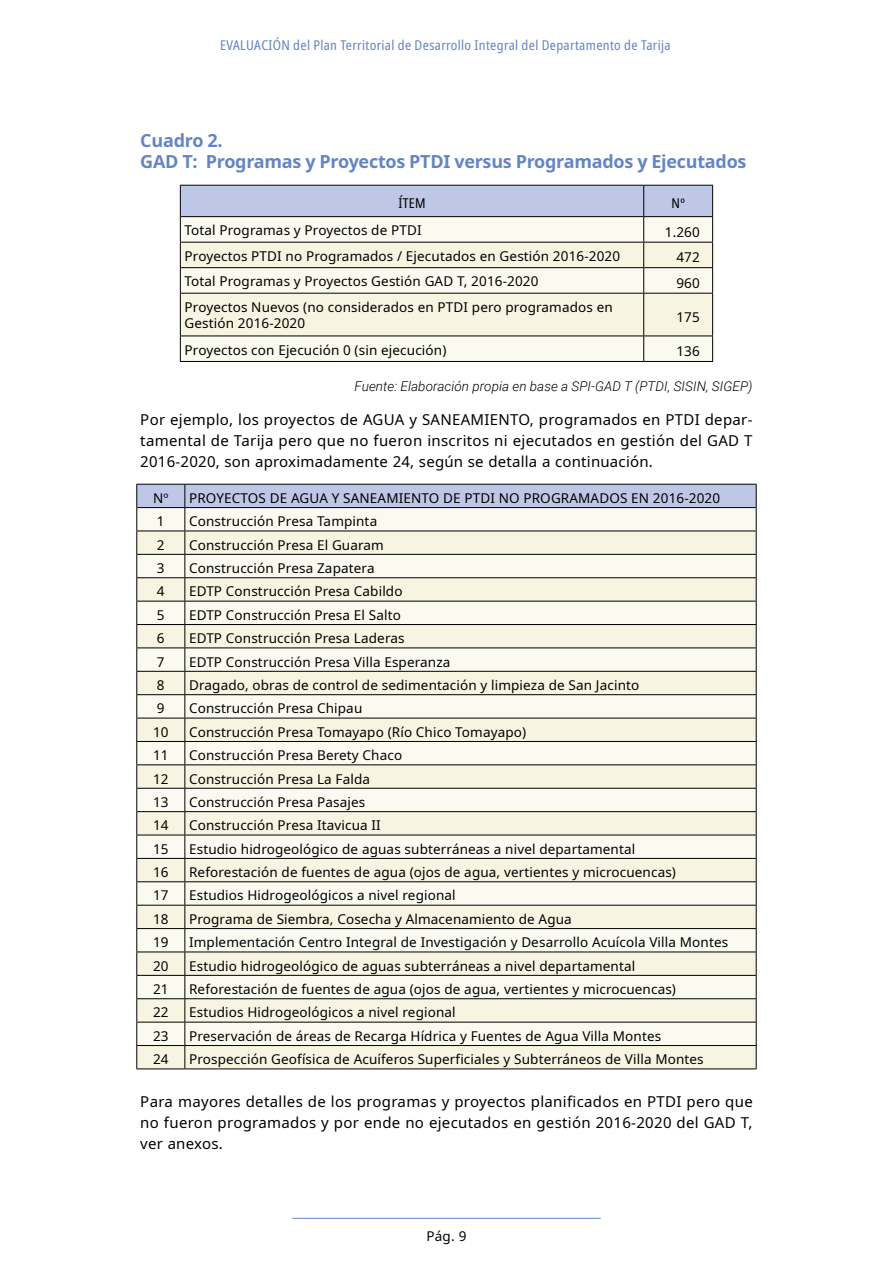
<style>
.page{position:relative;width:893px;height:1263px;background:#fff}
.page>*{position:absolute;margin:0;border:0;box-sizing:border-box;transform-origin:0 0}
.t1{font:700 18px/21px "Noto Sans";letter-spacing:-.015em;color:#6485c3}
.t2{font:15px/21px "Noto Sans";letter-spacing:.015em;color:#000;text-align:justify}
.t3{font:13.5px/16.5px "Noto Sans";letter-spacing:.01em;color:#000}
.t4{font:condensed 13.5px "Noto Sans";letter-spacing:.025em;color:#6485c3}
.t5{font:italic 300 13.5px "Roboto";letter-spacing:.005em;color:#000}
.t6{font:condensed 13.5px "Noto Sans";color:#000}
</style>
<div class="page">
<div style="left:181px;top:337px;width:531px;height:24px;background:#fbfaf1"></div>
<div style="left:181px;top:294px;width:531px;height:42px;background:#f7f4e2"></div>
<svg style="left:180px;top:185px;width:533px;height:108px"></svg>
<hr style="left:180px;top:293px;width:464px;height:1px;background:#000">
<hr style="left:180px;top:294px;width:1px;height:42px;background:#000">
<hr style="left:644px;top:293px;width:69px;height:1px;background:#000">
<hr style="left:643px;top:294px;width:1px;height:42px;background:#000">
<hr style="left:712px;top:294px;width:1px;height:42px;background:#000">
<hr style="left:180px;top:336px;width:464px;height:1px;background:#000">
<svg style="left:180px;top:336px;width:1px;height:25px"></svg>
<hr style="left:644px;top:336px;width:69px;height:1px;background:#000">
<svg style="left:643px;top:336px;width:1px;height:25px"></svg>
<svg style="left:712px;top:336px;width:1px;height:25px"></svg>
<hr style="left:180px;top:361px;width:464px;height:1px;background:#000">
<hr style="left:644px;top:361px;width:69px;height:1px;background:#000">
<hr style="left:181px;top:216px;width:463px;height:1px;background:#000">
<hr style="left:644px;top:216px;width:68px;height:1px;background:#000">
<svg style="left:136px;top:484px;width:621px;height:584px"></svg>
<hr style="left:136px;top:1068px;width:49px;height:1px;background:#000">
<hr style="left:185px;top:1068px;width:572px;height:1px;background:#000">
<hr style="left:137px;top:507px;width:48px;height:1px;background:#000">
<hr style="left:185px;top:507px;width:571px;height:1px;background:#000">
<hr style="left:292px;top:1218px;width:309px;height:1px;background:#6485c3">
<p class="t4" style="left:220px;top:35px;width:452px">Evaluación del Plan Territorial de Desarrollo Integral del Departamento de Tarija</p>
<h1 class="t1" style="left:140px;top:130px;width:608px">Cuadro 2.<br>GAD T: Programas y Proyectos PTDI versus Programados y Ejecutados</h1>
<p class="t6" style="left:398px;top:194px;width:13px">Ítem</p>
<p class="t6" style="left:672px;top:194px;width:15px">Nº</p>
<p class="t3" style="left:185px;top:222px;width:239px">Total Programas y Proyectos de PTDI</p>
<p class="t3" style="left:665px;top:224px;width:37px">1.260</p>
<p class="t3" style="left:185px;top:248px;width:437px">Proyectos PTDI no Programados / Ejecutados en Gestión 2016-2020</p>
<p class="t3" style="left:676px;top:249px;width:25px">472</p>
<p class="t3" style="left:185px;top:273px;width:355px">Total Programas y Proyectos Gestión GAD T, 2016-2020</p>
<p class="t3" style="left:676px;top:275px;width:25px">960</p>
<p class="t3" style="left:185px;top:299px;width:430px">Proyectos Nuevos (no considerados en PTDI pero programados en<br>Gestión 2016-2020</p>
<p class="t3" style="left:676px;top:309px;width:25px">175</p>
<p class="t3" style="left:185px;top:342px;width:263px">Proyectos con Ejecución 0 (sin ejecución)</p>
<p class="t3" style="left:676px;top:343px;width:25px">136</p>
<p class="t5" style="left:354px;top:377px;width:400px">Fuente: Elaboración propia en base a SPI-GAD T (PTDI, SISIN, SIGEP)</p>
<p class="t2" style="left:140px;top:409px;width:614px">Por ejemplo, los proyectos de AGUA y SANEAMIENTO, programados en PTDI depar&shy;tamental de Tarija pero que no fueron inscritos ni ejecutados en gestión del GAD T 2016-2020, son aproximadamente 24, según se detalla a continuación.</p>
<p class="t3" style="left:153px;top:490px;width:17px">Nº</p>
<p class="t3" style="left:189px;top:490px;width:532px">PROYECTOS DE AGUA Y SANEAMIENTO DE PTDI NO PROGRAMADOS EN 2016-2020</p>
<p class="t3" style="left:157px;top:513px;width:9px">1</p>
<p class="t3" style="left:189px;top:513px;width:190px">Construcción Presa Tampinta</p>
<p class="t3" style="left:157px;top:537px;width:9px">2</p>
<p class="t3" style="left:189px;top:537px;width:196px">Construcción Presa El Guaram</p>
<p class="t3" style="left:157px;top:560px;width:9px">3</p>
<p class="t3" style="left:189px;top:560px;width:187px">Construcción Presa Zapatera</p>
<p class="t3" style="left:157px;top:584px;width:9px">4</p>
<p class="t3" style="left:189px;top:584px;width:215px">EDTP Construcción Presa Cabildo</p>
<p class="t3" style="left:157px;top:607px;width:9px">5</p>
<p class="t3" style="left:189px;top:607px;width:213px">EDTP Construcción Presa El Salto</p>
<p class="t3" style="left:157px;top:630px;width:9px">6</p>
<p class="t3" style="left:189px;top:630px;width:217px">EDTP Construcción Presa Laderas</p>
<p class="t3" style="left:157px;top:654px;width:9px">7</p>
<p class="t3" style="left:189px;top:654px;width:263px">EDTP Construcción Presa Villa Esperanza</p>
<p class="t3" style="left:157px;top:677px;width:9px">8</p>
<p class="t3" style="left:189px;top:677px;width:452px">Dragado, obras de control de sedimentación y limpieza de San Jacinto</p>
<p class="t3" style="left:157px;top:700px;width:9px">9</p>
<p class="t3" style="left:189px;top:700px;width:175px">Construcción Presa Chipau</p>
<p class="t3" style="left:153px;top:724px;width:17px">10</p>
<p class="t3" style="left:189px;top:724px;width:339px">Construcción Presa Tomayapo (Río Chico Tomayapo)</p>
<p class="t3" style="left:153px;top:747px;width:17px">11</p>
<p class="t3" style="left:189px;top:747px;width:215px">Construcción Presa Berety Chaco</p>
<p class="t3" style="left:153px;top:771px;width:17px">12</p>
<p class="t3" style="left:189px;top:771px;width:183px">Construcción Presa La Falda</p>
<p class="t3" style="left:153px;top:794px;width:17px">13</p>
<p class="t3" style="left:189px;top:794px;width:178px">Construcción Presa Pasajes</p>
<p class="t3" style="left:153px;top:817px;width:17px">14</p>
<p class="t3" style="left:189px;top:817px;width:193px">Construcción Presa Itavicua II</p>
<p class="t3" style="left:153px;top:841px;width:17px">15</p>
<p class="t3" style="left:189px;top:841px;width:448px">Estudio hidrogeológico de aguas subterráneas a nivel departamental</p>
<p class="t3" style="left:153px;top:864px;width:17px">16</p>
<p class="t3" style="left:189px;top:864px;width:488px">Reforestación de fuentes de agua (ojos de agua, vertientes y microcuencas)</p>
<p class="t3" style="left:153px;top:887px;width:17px">17</p>
<p class="t3" style="left:189px;top:887px;width:268px">Estudios Hidrogeológicos a nivel regional</p>
<p class="t3" style="left:153px;top:911px;width:17px">18</p>
<p class="t3" style="left:189px;top:911px;width:384px">Programa de Siembra, Cosecha y Almacenamiento de Agua</p>
<p class="t3" style="left:153px;top:934px;width:17px">19</p>
<p class="t3" style="left:189px;top:934px;width:541px">Implementación Centro Integral de Investigación y Desarrollo Acuícola Villa Montes</p>
<p class="t3" style="left:153px;top:958px;width:17px">20</p>
<p class="t3" style="left:189px;top:958px;width:448px">Estudio hidrogeológico de aguas subterráneas a nivel departamental</p>
<p class="t3" style="left:153px;top:981px;width:17px">21</p>
<p class="t3" style="left:189px;top:981px;width:488px">Reforestación de fuentes de agua (ojos de agua, vertientes y microcuencas)</p>
<p class="t3" style="left:153px;top:1004px;width:17px">22</p>
<p class="t3" style="left:189px;top:1004px;width:268px">Estudios Hidrogeológicos a nivel regional</p>
<p class="t3" style="left:153px;top:1028px;width:17px">23</p>
<p class="t3" style="left:189px;top:1028px;width:474px">Preservación de áreas de Recarga Hídrica y Fuentes de Agua Villa Montes</p>
<p class="t3" style="left:153px;top:1051px;width:17px">24</p>
<p class="t3" style="left:189px;top:1051px;width:516px">Prospección Geofísica de Acuíferos Superficiales y Subterráneos de Villa Montes</p>
<p class="t2" style="left:140px;top:1092px;width:614px">Para mayores detalles de los programas y proyectos planificados en PTDI pero que no fueron programados y por ende no ejecutados en gestión 2016-2020 del GAD T, ver anexos.</p>
<p class="t3" style="left:426px;top:1228px;width:42px">Pág. 9</p>
</div>
